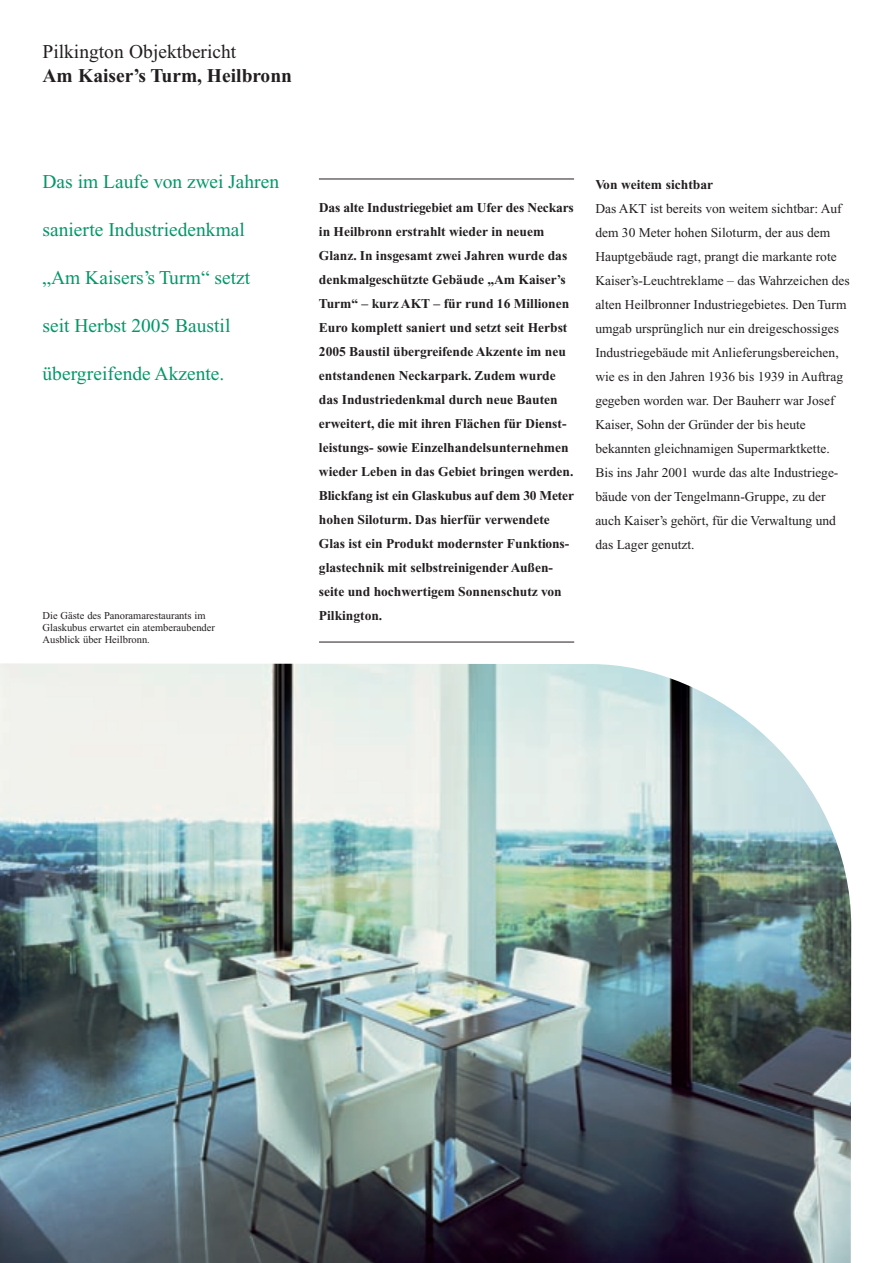
<style>
.page{position:relative;width:893px;height:1263px;background:#fff}
.page>*{position:absolute;margin:0;border:0;box-sizing:border-box;transform-origin:0 0}
.t1{font:19.5px "Times New Roman";color:#009867}
.t2{font:700 19.5px "Times New Roman";color:#231f20}
.t3{font:19.5px "Times New Roman";color:#231f20}
.t4{font:700 13.5px/24px "Times New Roman";color:#231f20}
.t5{font:13.5px/24px "Times New Roman";color:#231f20}
.t6{font:10.5px/12px "Times New Roman";color:#231f20}
</style>
<div class="page">
<img style="left:0;top:663px;width:851px;height:600px">
<hr style="left:319px;top:179px;width:255px;height:1px;background:#231f20">
<hr style="left:319px;top:642px;width:255px;height:1px;background:#231f20">
<h1 class="t3" style="left:43px;top:41px;width:195px">Pilkington Objektbericht</h1>
<h1 class="t2" style="left:43px;top:64px;width:251px">Am Kaiser’s Turm, Heilbronn</h1>
<h1 class="t1" style="left:43px;top:171px;width:238px">Das im Laufe von zwei Jahren</h1>
<h1 class="t1" style="left:43px;top:219px;width:204px">sanierte Industriedenkmal</h1>
<h1 class="t1" style="left:43px;top:267px;width:209px">„Am Kaisers’s Turm“ setzt</h1>
<h1 class="t1" style="left:43px;top:315px;width:189px">seit Herbst 2005 Baustil</h1>
<h1 class="t1" style="left:43px;top:363px;width:183px">übergreifende Akzente.</h1>
<p class="t6" style="left:43px;top:609px;width:174px">Die Gäste des Panoramarestaurants im<br>Glaskubus erwartet ein atemberaubender<br>Ausblick über Heilbronn.</p>
<p class="t4" style="left:319px;top:195px;width:257px">Das alte Industriegebiet am Ufer des Neckars in Heilbronn erstrahlt wieder in neuem Glanz. In insgesamt zwei Jahren wurde das denkmalgeschützte Gebäude „Am Kaiser’s Turm“ – kurz AKT – für rund 16 Millionen Euro komplett saniert und setzt seit Herbst 2005 Baustil übergreifende Akzente im neu entstandenen Neckarpark. Zudem wurde das Industriedenkmal durch neue Bauten erweitert, die mit ihren Flächen für Dienst&shy;leistungs- sowie Einzelhandelsunternehmen wieder Leben in das Gebiet bringen werden.<br>Blickfang ist ein Glaskubus auf dem 30 Meter hohen Siloturm. Das hierfür verwendete Glas ist ein Produkt modernster Funktions&shy;glastechnik mit selbstreinigender Außen&shy;seite und hochwertigem Sonnenschutz von Pilkington.</p>
<p class="t4" style="left:595px;top:173px;width:119px">Von weitem sichtbar</p>
<p class="t5" style="left:595px;top:197px;width:256px">Das AKT ist bereits von weitem sichtbar: Auf dem 30 Meter hohen Siloturm, der aus dem Hauptgebäude ragt, prangt die markante rote Kaiser’s-Leuchtreklame – das Wahrzeichen des alten Heilbronner Industriegebietes. Den Turm umgab ursprünglich nur ein dreigeschossiges Industriegebäude mit Anlieferungsbereichen, wie es in den Jahren 1936 bis 1939 in Auftrag gegeben worden war. Der Bauherr war Josef Kaiser, Sohn der Gründer der bis heute bekannten gleichnamigen Supermarktkette.<br>Bis ins Jahr 2001 wurde das alte Industriege&shy;bäude von der Tengelmann-Gruppe, zu der auch Kaiser’s gehört, für die Verwaltung und das Lager genutzt.</p>
</div>
